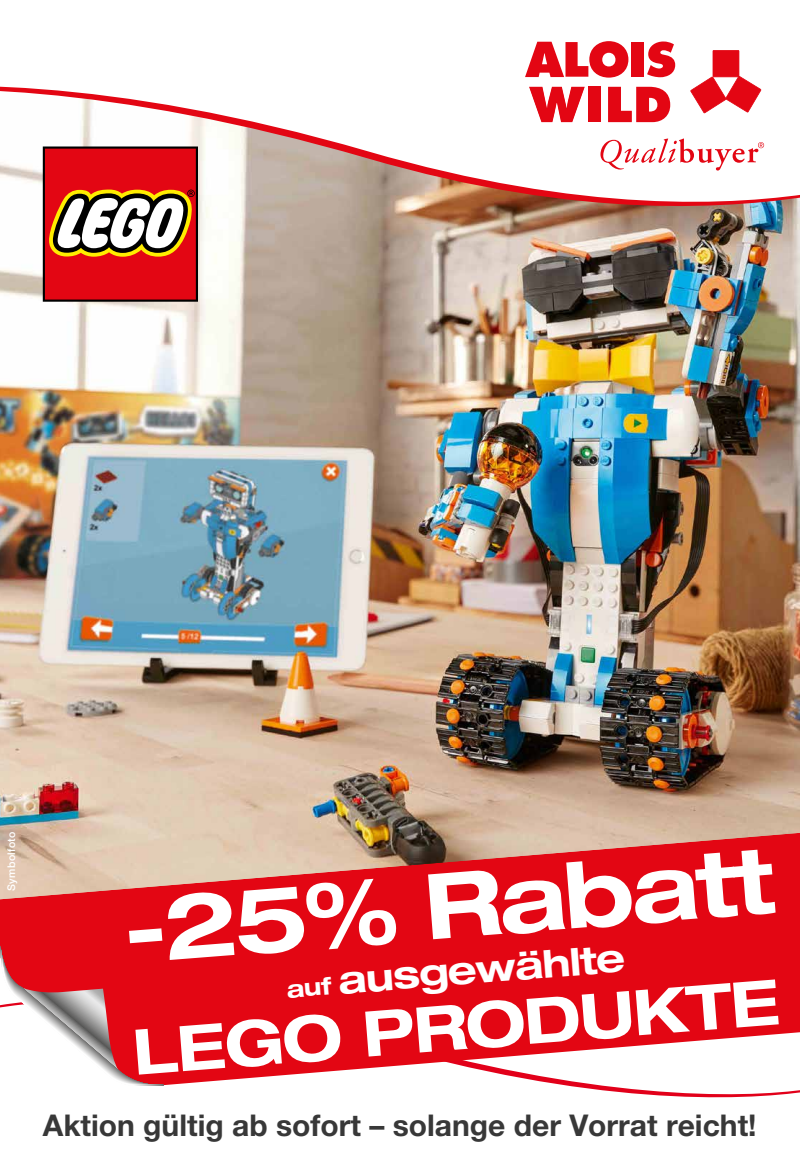
<style>
.page{position:relative;width:800px;height:1161px;background:#fff}
.page>*{position:absolute;margin:0;border:0;box-sizing:border-box;transform-origin:0 0}
.t1{font:700 expanded 91px "Helvetica Neue LT Pro";color:#fff}
.t2{font:700 expanded 63px "Helvetica Neue LT Pro";color:#fff}
.t3{font:700 expanded 38px "Helvetica Neue LT Pro";color:#fff}
.t4{font:700 30px "Helvetica Neue LT Pro";color:#383838}
.t5{font:500 10.6px "Helvetica Neue LT Pro";letter-spacing:.03em;color:#fff}
.s1{font-size:23.8px}
</style>
<div class="page">
<img style="left:0;top:221px;width:800px;height:612px">
<svg style="left:578px;top:1087px;width:222px;height:11px"></svg>
<svg style="left:0;top:833px;width:800px;height:254px;background:#e3383e"></svg>
<svg style="left:0;top:946px;width:164px;height:141px"></svg>
<svg style="left:43px;top:221px;width:155px;height:81px"></svg>
<svg style="left:0;top:76px;width:800px;height:145px"></svg>
<svg style="left:525px;top:41px;width:103px;height:37px"></svg>
<div style="left:632px;top:42px;width:12px;height:35px;background:#e30613"></div>
<svg style="left:647px;top:42px;width:28px;height:35px"></svg>
<div style="left:588px;top:87px;width:13px;height:35px;background:#e30613"></div>
<svg style="left:529px;top:87px;width:56px;height:35px"></svg>
<svg style="left:608px;top:87px;width:62px;height:35px"></svg>
<svg style="left:690px;top:50px;width:71px;height:63px"></svg>
<svg style="left:600px;top:138px;width:164px;height:33px"></svg>
<p class="t5" style="left:5px;top:891px;width:61px;rotate:-90deg">Symbolfoto</p>
<h1 class="t1" style="left:118px;top:877px;width:654px;rotate:-5deg">-25% Rabatt</h1>
<p class="t3" style="left:285px;top:959px;width:341px;rotate:-4deg"><span class="s1">auf</span> ausgewählte</p>
<h2 class="t2" style="left:130px;top:1010px;width:650px;rotate:-4deg">LEGO PRODUKTE</h2>
<p class="t4" style="left:43px;top:1107px;width:715px">Aktion gültig ab sofort – solange der Vorrat reicht!</p>
</div>
